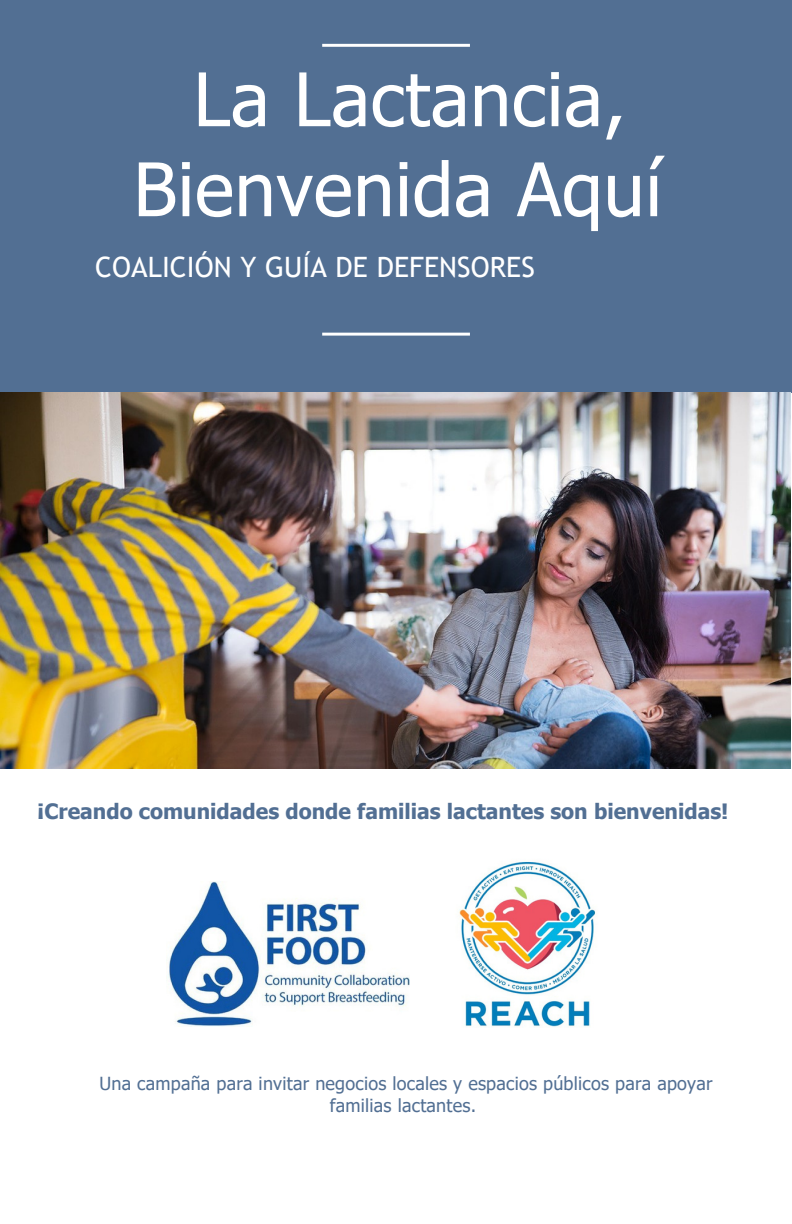
<style>
.page{position:relative;width:792px;height:1224px;background:#fff}
.page>*{position:absolute;margin:0;border:0;box-sizing:border-box;transform-origin:0 0}
.t1{font:73.9px/90px "Tahoma";letter-spacing:.01em;color:#fff;text-align:center}
.t2{font:28.1px "Trebuchet MS";letter-spacing:.005em;color:#fff}
.t3{font:700 21.1px "Tahoma";color:#526f93}
.t4{font:18px/21.8px "Tahoma";letter-spacing:.015em;color:#526f93;text-align:center}
</style>
<div class="page">
<div style="left:0;top:0;width:792px;height:392px;background:#526f93"></div>
<img style="left:0;top:392px;width:790px;height:377px">
<hr style="left:322px;top:333px;width:148px;height:3px;background:#fff">
<hr style="left:322px;top:44px;width:148px;height:3px;background:#fff">
<img style="left:167px;top:881px;width:242px;height:146px">
<img style="left:459px;top:861px;width:137px;height:166px">
<h1 class="t1" style="left:133px;top:52px;width:530px">La Lactancia,<br>Bienvenida Aquí</h1>
<h2 class="t2" style="left:95px;top:251px;width:441px">COALICIÓN Y GUÍA DE DEFENSORES</h2>
<p class="t3" style="left:37px;top:798px;width:693px">¡Creando comunidades donde familias lactantes son bienvenidas!</p>
<p class="t4" style="left:99px;top:1072px;width:615px">Una campaña para invitar negocios locales y espacios públicos para apoyar familias lactantes.</p>
</div>
